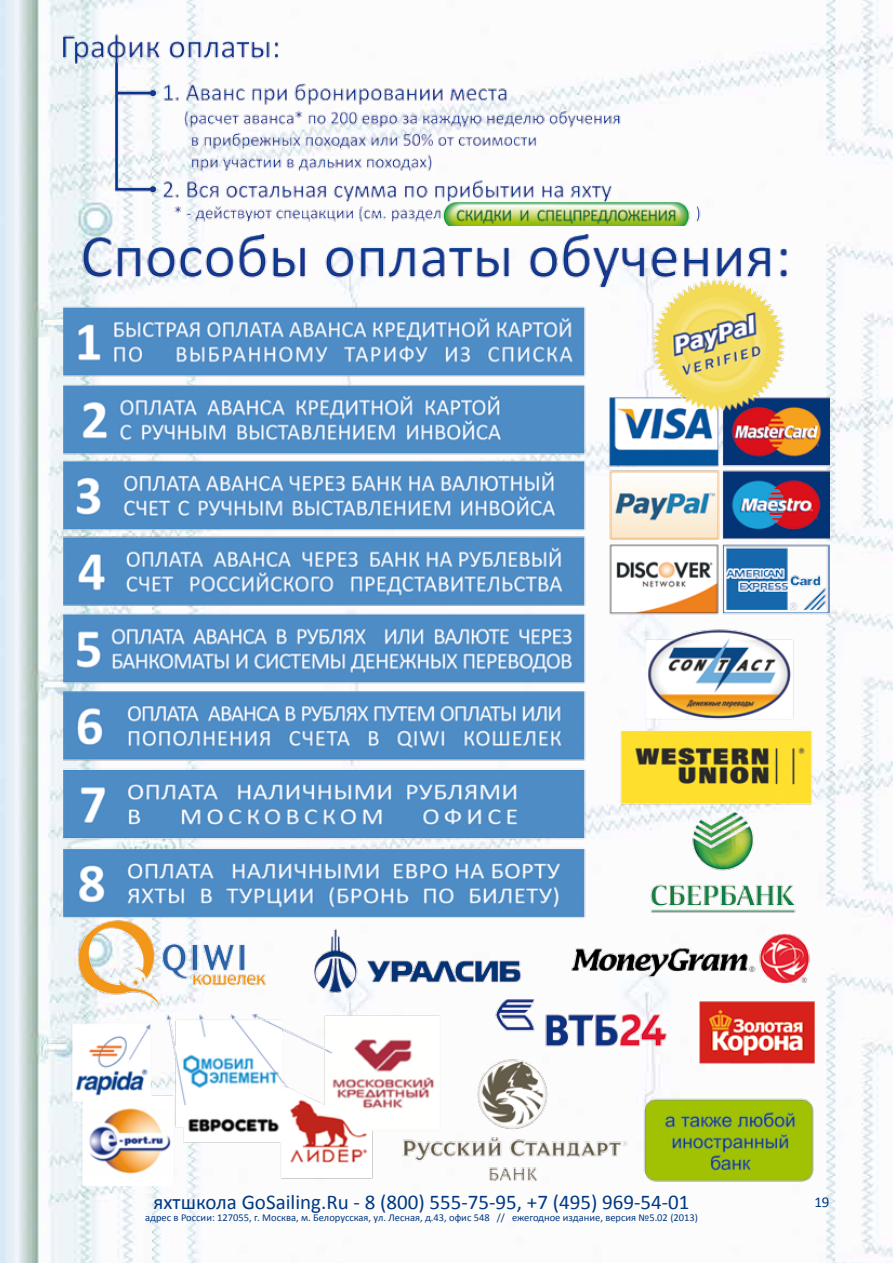
<style>
.page{position:relative;width:893px;height:1263px;background:#fff}
.page>*{position:absolute;margin:0;border:0;box-sizing:border-box;transform-origin:0 0}
.t1{font:21px "Calibri";color:#003882}
.t2{font:15px "Calibri";color:#003882}
.t3{font:10.5px "Calibri";color:#003882}
</style>
<div class="page">
<img style="left:0;top:0;width:893px;height:1263px">
<img style="left:64px;top:29px;width:765px;height:197px">
<img style="left:64px;top:234px;width:765px;height:951px">
<h1 class="t1" style="left:154px;top:1188px;width:537px">яхтшкола GoSailing.Ru - 8 (800) 555-75-95, +7 (495) 969-54-01</h1>
<h2 class="t2" style="left:814px;top:1193px;width:17px">19</h2>
<p class="t3" style="left:145px;top:1211px;width:554px">адрес в России: 127055, г. Москва, м. Белорусская, ул. Лесная, д.43, офис 548 // ежегодное издание, версия №5.02 (2013)</p>
</div>
